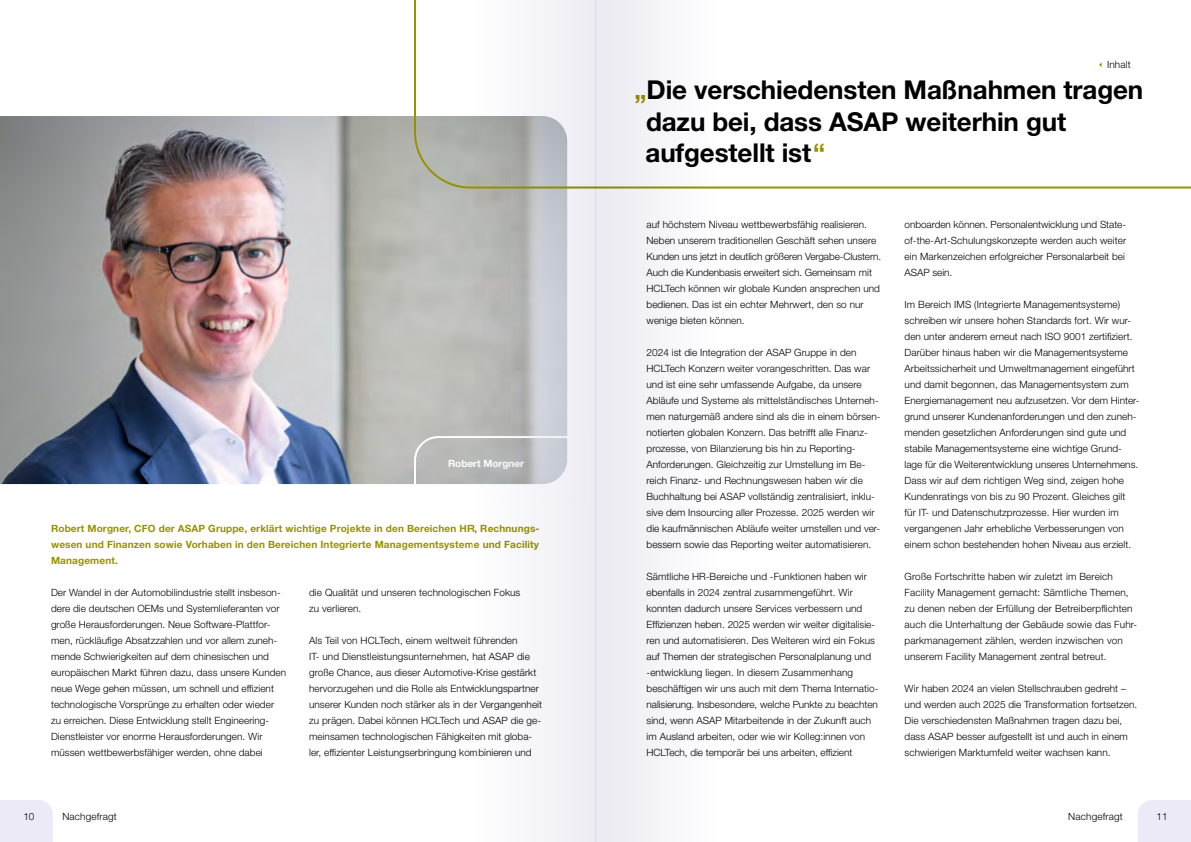
<style>
.page{position:relative;width:1191px;height:842px;background:#fff}
.page>*{position:absolute;margin:0;border:0;box-sizing:border-box;transform-origin:0 0}
.t1{font:700 26px/31.2px "Helvetica Neue LT Std";letter-spacing:-.005em;color:#000}
.t2{font:300 10px/16px "Helvetica Neue LT Std";letter-spacing:.005em;color:#000}
.t3{font:700 10px/16px "Helvetica Neue LT Std";letter-spacing:.015em;color:#969200;text-align:justify}
.t4{font:700 10px "Helvetica Neue LT Std";color:#fff}
.s1{color:#969200}
</style>
<div class="page">
<img style="left:0;top:116px;width:472px;height:368px">
<div style="left:0;top:800px;width:53px;height:42px;background:#ebeaf6"></div>
<div style="left:1138px;top:800px;width:53px;height:42px;background:#ebeaf6"></div>
<svg style="left:413px;top:0;width:778px;height:190px"></svg>
<svg style="left:413px;top:435px;width:59px;height:49px;background:#bcbdbb"></svg>
<svg style="left:472px;top:0;width:123px;height:842px"></svg>
<svg style="left:595px;top:0;width:124px;height:842px"></svg>
<p class="t2" style="left:1107px;top:56px;width:25px">Inhalt</p>
<p class="t4" style="left:448px;top:457px;width:78px">Robert Morgner</p>
<p class="t3" style="left:51px;top:520px;width:490px">Robert Morgner, CFO der ASAP Gruppe, erklärt wichtige Projekte in den Bereichen HR, Rechnungs&shy;wesen und Finanzen sowie Vorhaben in den Bereichen Integrierte Managementsysteme und Facility Management.</p>
<p class="t2" style="left:51px;top:584px;width:237px">Der Wandel in der Automobilindustrie stellt insbeson&shy;dere die deutschen OEMs und Systemlieferanten vor große Herausforderungen. Neue Software-Plattfor&shy;men, rückläufige Absatzzahlen und vor allem zuneh&shy;mende Schwierigkeiten auf dem chinesischen und europäischen Markt führen dazu, dass unsere Kunden neue Wege gehen müssen, um schnell und effizient technologische Vorsprünge zu erhalten oder wieder zu erreichen. Diese Entwicklung stellt Engineering-Dienstleister vor enorme Herausforderungen. Wir müssen wettbewerbsfähiger werden, ohne dabei</p>
<p class="t2" style="left:309px;top:584px;width:213px">die Qualität und unseren technologischen Fokus zu verlieren.</p>
<p class="t2" style="left:309px;top:632px;width:234px">Als Teil von HCLTech, einem weltweit führenden<br>IT- und Dienstleistungsunternehmen, hat ASAP die große Chance, aus dieser Automotive-Krise gestärkt hervorzugehen und die Rolle als Entwicklungspartner unserer Kunden noch stärker als in der Vergangenheit zu prägen. Dabei können HCLTech und ASAP die ge&shy;meinsamen technologischen Fähigkeiten mit globa&shy;ler, effizienter Leistungserbringung kombinieren und</p>
<h1 class="t1" style="left:645px;top:74px;width:499px;text-indent:-11px"><span class="s1">„</span>Die verschiedensten Maßnahmen tragen dazu bei, dass ASAP weiterhin gut aufgestellt ist<span class="s1">“</span></h1>
<p class="t2" style="left:646px;top:216px;width:236px">auf höchstem Niveau wettbewerbsfähig realisieren.<br>Neben unserem traditionellen Geschäft sehen unsere Kunden uns jetzt in deutlich größeren Vergabe-Clustern.<br>Auch die Kundenbasis erweitert sich. Gemeinsam mit HCLTech können wir globale Kunden ansprechen und bedienen. Das ist ein echter Mehrwert, den so nur wenige bieten können.</p>
<p class="t2" style="left:646px;top:344px;width:236px">2024 ist die Integration der ASAP Gruppe in den HCLTech Konzern weiter vorangeschritten. Das war und ist eine sehr umfassende Aufgabe, da unsere Abläufe und Systeme als mittelständisches Unterneh&shy;men naturgemäß andere sind als die in einem börsen&shy;notierten globalen Konzern. Das betrifft alle Finanz&shy;prozesse, von Bilanzierung bis hin zu Reporting-Anforderungen. Gleichzeitig zur Umstellung im Be&shy;reich Finanz- und Rechnungswesen haben wir die Buchhaltung bei ASAP vollständig zentralisiert, inklu&shy;sive dem Insourcing aller Prozesse. 2025 werden wir die kaufmännischen Abläufe weiter umstellen und ver&shy;bessern sowie das Reporting weiter automatisieren.</p>
<p class="t2" style="left:646px;top:568px;width:233px">Sämtliche HR-Bereiche und -Funktionen haben wir ebenfalls in 2024 zentral zusammengeführt. Wir konnten dadurch unsere Services verbessern und Effizienzen heben. 2025 werden wir weiter digitalisie&shy;ren und automatisieren. Des Weiteren wird ein Fokus auf Themen der strategischen Personalplanung und -entwicklung liegen. In diesem Zusammenhang beschäftigen wir uns auch mit dem Thema Internatio&shy;nalisierung. Insbesondere, welche Punkte zu beachten sind, wenn ASAP Mitarbeitende in der Zukunft auch im Ausland arbeiten, oder wie wir Kolleg:innen von HCLTech, die temporär bei uns arbeiten, effizient</p>
<p class="t2" style="left:904px;top:216px;width:223px">onboarden können. Personalentwicklung und State&shy;of-the-Art-Schulungskonzepte werden auch weiter ein Markenzeichen erfolgreicher Personalarbeit bei ASAP sein.</p>
<p class="t2" style="left:904px;top:296px;width:236px">Im Bereich IMS (Integrierte Managementsysteme) schreiben wir unsere hohen Standards fort. Wir wur&shy;den unter anderem erneut nach ISO 9001 zertifiziert.<br>Darüber hinaus haben wir die Managementsysteme Arbeitssicherheit und Umweltmanagement eingeführt und damit begonnen, das Managementsystem zum Energiemanagement neu aufzusetzen. Vor dem Hinter&shy;grund unserer Kundenanforderungen und den zuneh&shy;menden gesetzlichen Anforderungen sind gute und stabile Managementsysteme eine wichtige Grund&shy;lage für die Weiterentwicklung unseres Unternehmens.<br>Dass wir auf dem richtigen Weg sind, zeigen hohe Kundenratings von bis zu 90 Prozent. Gleiches gilt<br>für IT- und Datenschutzprozesse. Hier wurden im vergangenen Jahr erhebliche Verbesserungen von einem schon bestehenden hohen Niveau aus erzielt.</p>
<p class="t2" style="left:904px;top:568px;width:234px">Große Fortschritte haben wir zuletzt im Bereich Facility Management gemacht: Sämtliche Themen, zu denen neben der Erfüllung der Betreiberpflichten auch die Unterhaltung der Gebäude sowie das Fuhr&shy;parkmanagement zählen, werden inzwischen von unserem Facility Management zentral betreut.</p>
<p class="t2" style="left:904px;top:680px;width:234px">Wir haben 2024 an vielen Stellschrauben gedreht – und werden auch 2025 die Transformation fortsetzen.<br>Die verschiedensten Maßnahmen tragen dazu bei, dass ASAP besser aufgestellt ist und auch in einem schwierigen Marktumfeld weiter wachsen kann.</p>
<p class="t2" style="left:62px;top:808px;width:56px">Nachgefragt</p>
<p class="t2" style="left:1068px;top:808px;width:56px">Nachgefragt</p>
<p class="t2" style="left:23px;top:808px;width:13px">10</p>
<p class="t2" style="left:1156px;top:808px;width:13px">11</p>
</div>
